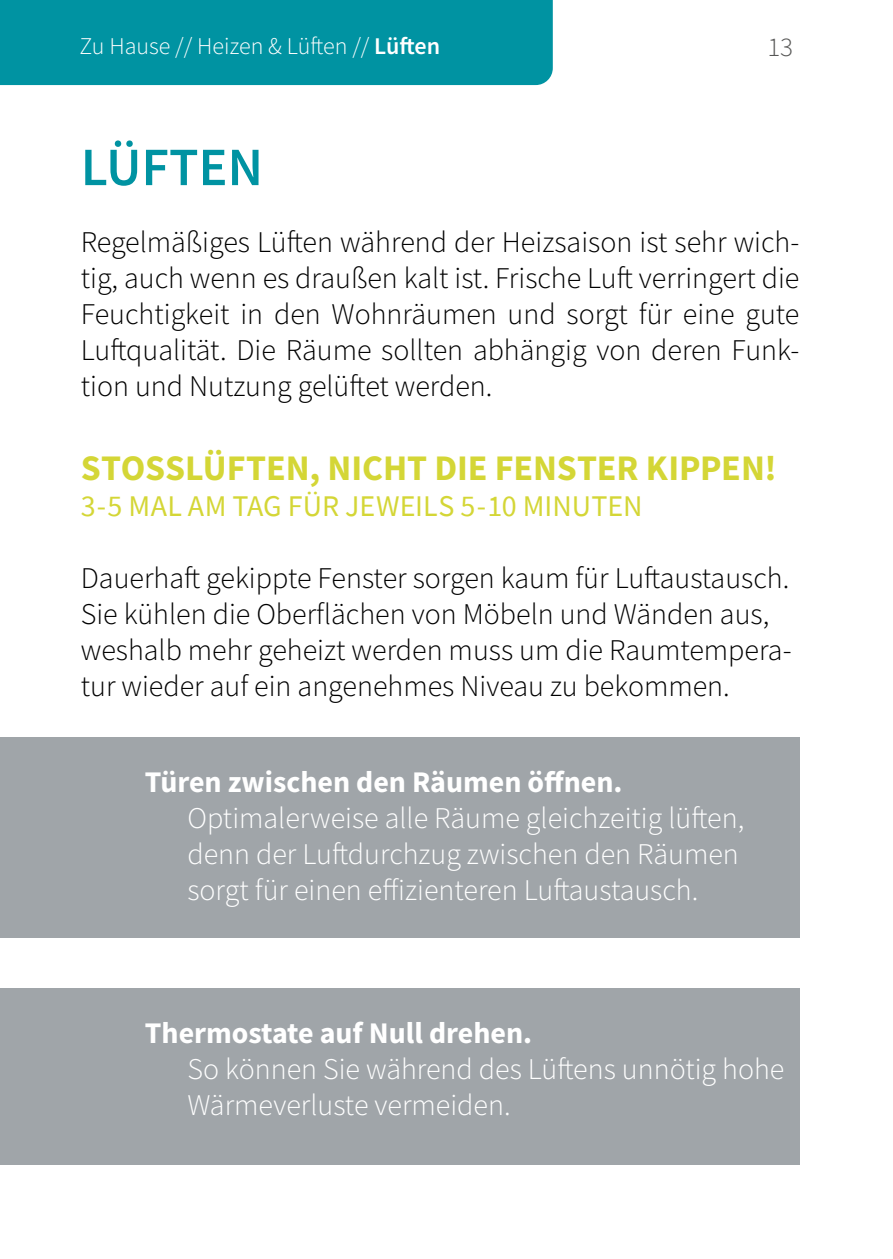
<style>
.page{position:relative;width:893px;height:1259px;background:#fff}
.page>*{position:absolute;margin:0;border:0;box-sizing:border-box;transform-origin:0 0}
.t1{font:600 54px "Source Sans Pro";color:#0093a2}
.t2{font:700 36px "Source Sans Pro";color:#d4d636}
.t3{font:300 30px/36px "Source Sans Pro";color:#000;text-align:justify}
.t4{font:300 30px/36px "Source Sans Pro";color:#fff}
.t5{font:700 30px "Source Sans Pro";color:#fff}
.t6{font:30px "Source Sans Pro";color:#d4d636}
.t7{font:300 27px "Source Sans Pro";color:#575756}
.t8{font:300 24px "Source Sans Pro";color:#fff}
.s1{font-weight:600}
</style>
<div class="page">
<div style="left:0;top:0;width:553px;height:85px;background:#0093a2"></div>
<div style="left:0;top:737px;width:799px;height:201px;background:#a0a5a9"></div>
<div style="left:0;top:987px;width:799px;height:177px;background:#a0a5a9"></div>
<p class="t8" style="left:80px;top:31px;width:362px">Zu Hause // Heizen &amp; Lüften // <span class="s1">Lüften</span></p>
<h1 class="t1" style="left:81px;top:132px;width:184px">LÜFTEN</h1>
<p class="t7" style="left:767px;top:31px;width:27px">13</p>
<p class="t3" style="left:81px;top:224px;width:720px">Regelmäßiges Lüften während der Heizsaison ist sehr wich&shy;tig, auch wenn es draußen kalt ist. Frische Luft verringert die Feuchtigkeit in den Wohnräumen und sorgt für eine gute Luftqualität. Die Räume sollten abhängig von deren Funk&shy;tion und Nutzung gelüftet werden.</p>
<p class="t2" style="left:81px;top:444px;width:697px">STOSSLÜFTEN, NICHT DIE FENSTER KIPPEN!</p>
<p class="t6" style="left:81px;top:487px;width:563px">3-5 MAL AM TAG FÜR JEWEILS 5-10 MINUTEN</p>
<p class="t3" style="left:81px;top:560px;width:712px;text-align:left">Dauerhaft gekippte Fenster sorgen kaum für Luftaustausch.<br>Sie kühlen die Oberflächen von Möbeln und Wänden aus, weshalb mehr geheizt werden muss um die Raumtempera&shy;tur wieder auf ein angenehmes Niveau zu bekommen.</p>
<p class="t5" style="left:145px;top:762px;width:479px">Türen zwischen den Räumen öffnen.</p>
<p class="t4" style="left:187px;top:800px;width:558px">Optimalerweise alle Räume gleichzeitig lüften, denn der Luftdurchzug zwischen den Räumen sorgt für einen effizienteren Luftaustausch.</p>
<p class="t5" style="left:145px;top:1012px;width:389px">Thermostate auf Null drehen.</p>
<p class="t4" style="left:187px;top:1050px;width:598px">So können Sie während des Lüftens unnötig hohe<br>Wärmeverluste vermeiden.</p>
</div>
